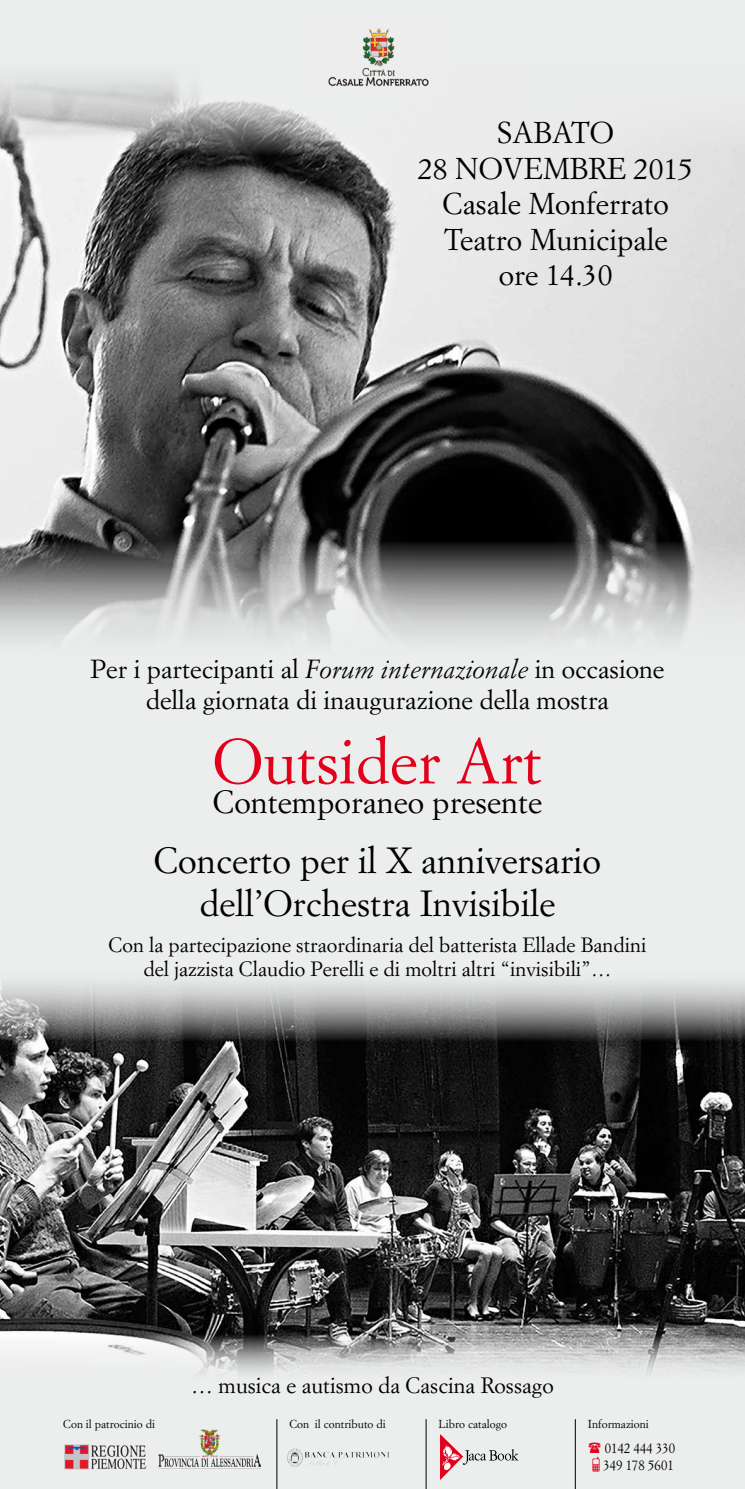
<style>
.page{position:relative;width:745px;height:1489px;background:#fff}
.page>*{position:absolute;margin:0;border:0;box-sizing:border-box;transform-origin:0 0}
.t1{font:62.04px "Simoncini Garamond";color:#e2001a}
.t2{font:35.79px/43px "Simoncini Garamond Std";color:#000;text-align:center}
.t3{font:31.59px "Simoncini Garamond";color:#000}
.t4{font:29.57px/35.5px "Simoncini Garamond Std";color:#000;text-align:center}
.t5{font:25.72px/30.9px "Simoncini Garamond Std";color:#000;text-align:center}
.t6{font:21.88px "Simoncini Garamond";color:#000}
.t7{font:20.3px/24.4px "Simoncini Garamond";color:#000;text-align:center}
.t8{font:14.17px/17.1px "Simoncini Garamond Std";color:#000;scale:.9 1}
.t9{font:11.38px "Simoncini Garamond Std";color:#000}
.s1{font-style:italic}
</style>
<div class="page">
<div style="left:0;top:0;width:744px;height:1488px;background:#eceded"></div>
<img style="left:64px;top:1444px;width:82px;height:26px">
<img style="left:158px;top:1429px;width:102px;height:38px">
<img style="left:592px;top:1456px;width:7px;height:15px">
<svg style="left:440px;top:1434px;width:78px;height:45px"></svg>
<hr style="left:276px;top:1418px;width:1px;height:70px;background:#000">
<hr style="left:425px;top:1418px;width:1px;height:70px;background:#000">
<hr style="left:574px;top:1418px;width:1px;height:70px;background:#000">
<img style="left:287px;top:1448px;width:15px;height:18px">
<img style="left:0;top:76px;width:744px;height:564px">
<img style="left:0;top:982px;width:744px;height:392px">
<img style="left:314px;top:28px;width:127px;height:64px">
<h3 class="t4" style="left:418px;top:114px;width:276px">SABATO<br>28 NOVEMBRE 2015<br>Casale Monferrato<br>Teatro Municipale<br>ore 14.30</h3>
<p class="t5" style="left:90px;top:653px;width:575px">Per i partecipanti al <span class="s1">Forum internazionale</span> in occasione della giornata di inaugurazione della mostra</p>
<h1 class="t1" style="left:212px;top:723px;width:331px">Outsider Art</h1>
<h3 class="t3" style="left:212px;top:782px;width:331px">Contemporaneo presente</h3>
<h2 class="t2" style="left:153px;top:837px;width:449px">Concerto per il X anniversario dell’Orchestra Invisibile</h2>
<p class="t7" style="left:108px;top:931px;width:539px">Con la partecipazione straordinaria del batterista Ellade Bandini del jazzista Claudio Perelli e di moltri altri “invisibili”…</p>
<p class="t6" style="left:191px;top:1371px;width:364px">… musica e autismo da Cascina Rossago</p>
<p class="t9" style="left:63px;top:1416px;width:93px">Con il patrocinio di</p>
<p class="t9" style="left:289px;top:1416px;width:98px">Con il contributo di</p>
<p class="t9" style="left:438px;top:1416px;width:70px">Libro catalogo</p>
<p class="t9" style="left:587px;top:1416px;width:62px">Informazioni</p>
<p class="t8" style="left:603px;top:1438px;width:81px">0142 444 330<br>349 178 5601</p>
</div>
